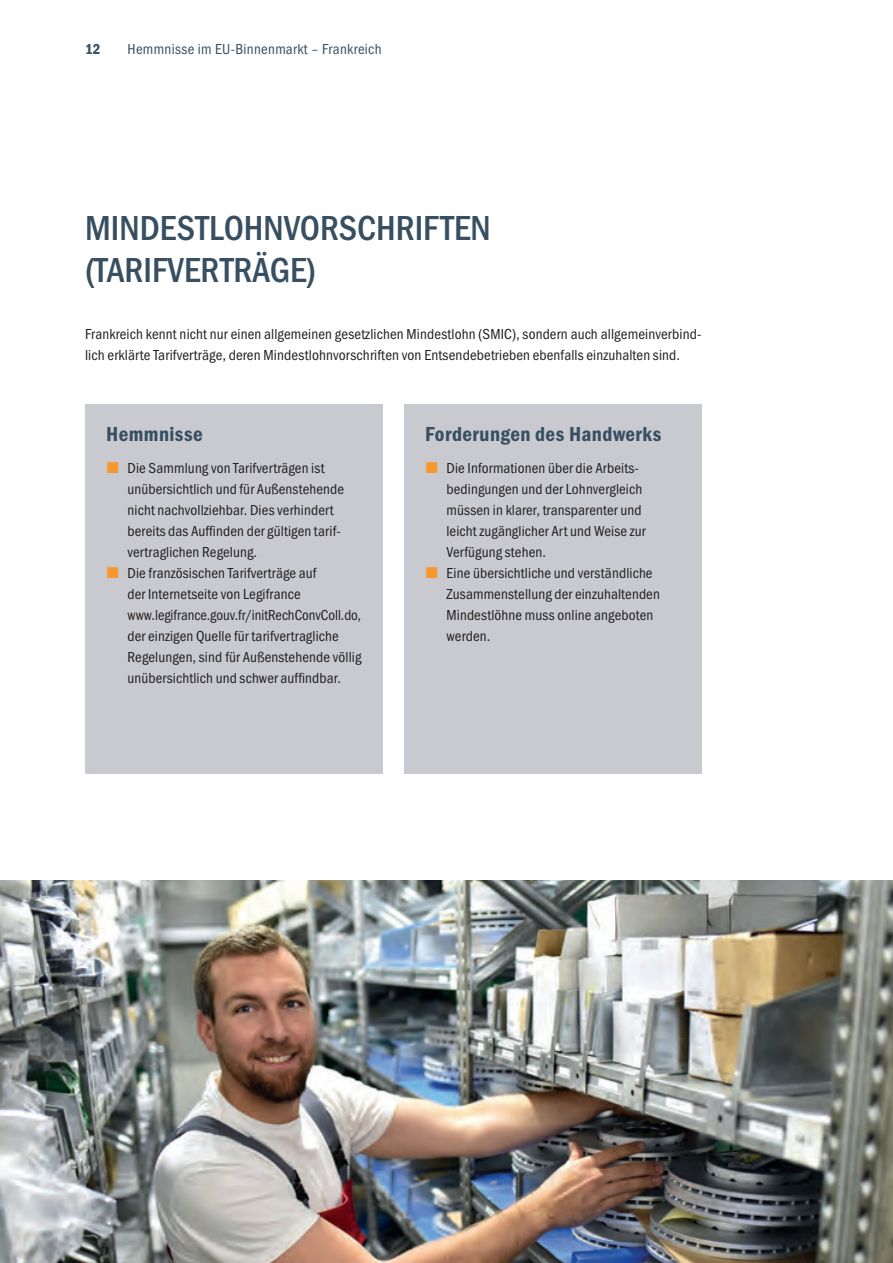
<style>
.page{position:relative;width:893px;height:1263px;background:#fff}
.page>*{position:absolute;margin:0;border:0;box-sizing:border-box;transform-origin:0 0}
.Head_2{font:500 condensed 36px/42px "Franklin Gothic";color:#384f61}
.Subhead_Grau{font:600 condensed 21px "Franklin Gothic";letter-spacing:.02em;color:#384f61}
.Copy_Block{font:condensed 15px/21px "Franklin Gothic";letter-spacing:.01em;color:#231f20}
.Skyline{font:condensed 15px "Franklin Gothic";letter-spacing:.02em;color:#384f61}
.t1{font:600 condensed 15px "Franklin Gothic";color:#384f61}
</style>
<div class="page">
<img style="left:0;top:880px;width:893px;height:383px">
<div style="left:404px;top:404px;width:298px;height:370px;background:#c9cad0"></div>
<div style="left:85px;top:404px;width:298px;height:370px;background:#c9cad0"></div>
<p class="t1" style="left:85px;top:40px;width:17px">12</p>
<p class="Skyline" style="left:128px;top:40px;width:255px">Hemmnisse im EU-Binnenmarkt – Frankreich</p>
<p class="Head_2" style="left:85px;top:207px;width:407px">MINDESTLOHNVORSCHRIFTEN (TARIFVERTRÄGE)</p>
<p class="Copy_Block" style="left:85px;top:323px;width:618px">Frankreich kennt nicht nur einen allgemeinen gesetzlichen Mindestlohn (SMIC), sondern auch allgemeinverbind&shy;lich erklärte Tarifverträge, deren Mindestlohnvorschriften von Entsendebetrieben ebenfalls einzuhalten sind.</p>
<p class="Subhead_Grau" style="left:106px;top:422px;width:98px">Hemmnisse</p>
<p class="Subhead_Grau" style="left:425px;top:422px;width:238px">Forderungen des Handwerks</p>
<p class="Copy_Block" style="left:128px;top:457px;width:218px">Die Sammlung von Tarifverträgen ist unübersichtlich und für Außenstehende nicht nachvollziehbar. Dies verhindert bereits das Auffinden der gültigen tarif&shy;vertraglichen Regelung.</p>
<p class="Copy_Block" style="left:128px;top:562px;width:235px">Die französischen Tarifverträge auf<br>der Internetseite von Legifrance www.legifrance.gouv.fr/initRechConvColl.do, der einzigen Quelle für tarifvertragliche Regelungen, sind für Außenstehende völlig unübersichtlich und schwer auffindbar.</p>
<p class="Copy_Block" style="left:446px;top:457px;width:201px">Die Informationen über die Arbeits&shy;bedingungen und der Lohnvergleich müssen in klarer, transparenter und leicht zugänglicher Art und Weise zur Verfügung stehen.</p>
<p class="Copy_Block" style="left:446px;top:562px;width:215px">Eine übersichtliche und verständliche<br>Zusammenstellung der einzuhaltenden<br>Mindestlöhne muss online angeboten werden.</p>
</div>
